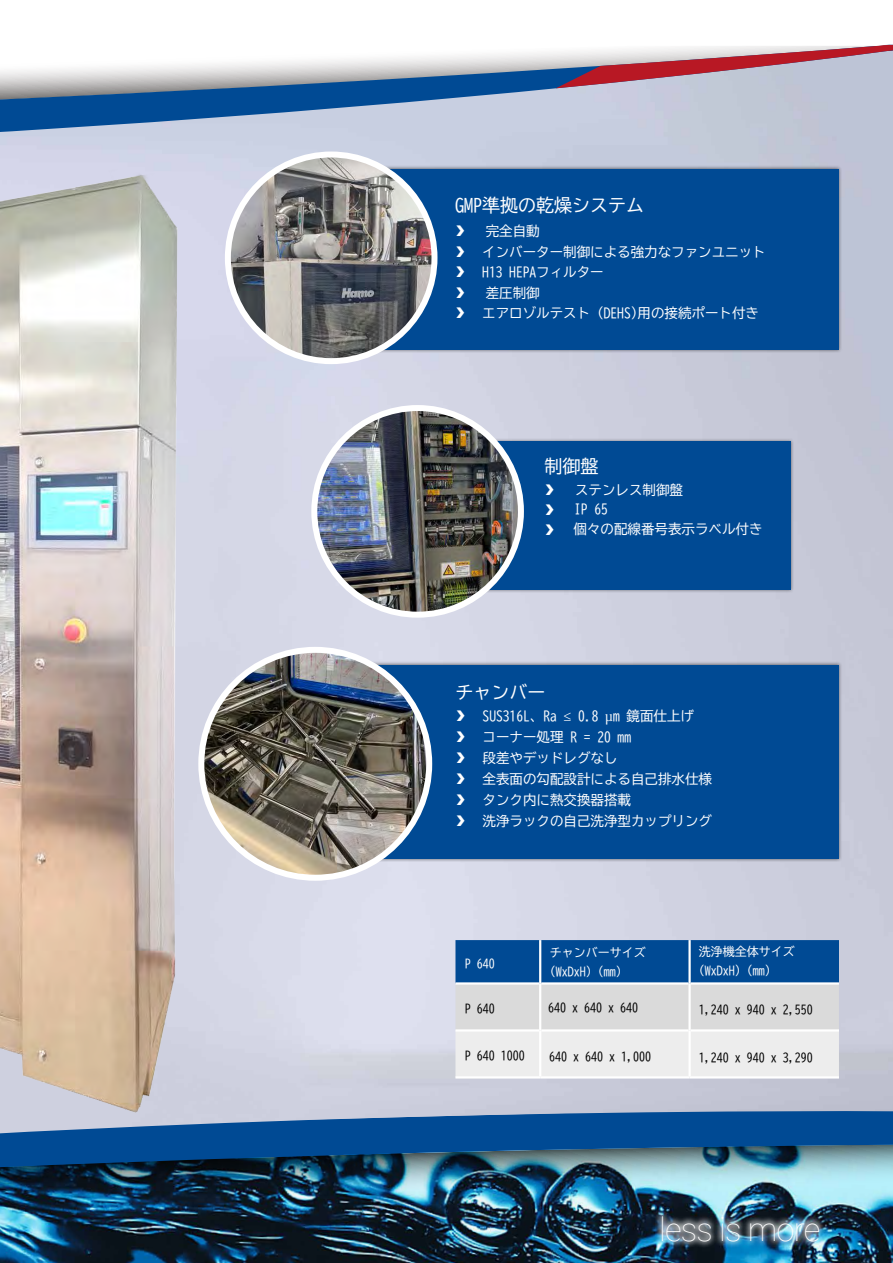
<style>
.page{position:relative;width:893px;height:1263px;background:#fff}
.page>*{position:absolute;margin:0;border:0;box-sizing:border-box;transform-origin:0 0}
.t1{font:100 33px "Roboto";letter-spacing:-.025em;color:#fff}
.t2{font:18px "BIZUD Gothic";color:#fff}
.t3{font:13.5px/21px "BIZUD Gothic";color:#fff}
.t4{font:13.5px/20.1px "Glyphter";color:#fff}
.t5{font:12px "BIZUD Gothic";color:#000}
.t6{font:12px/18.6px "BIZUD Gothic";color:#fff}
.t7{font:700 10.5px "Khmer UI";color:#fff}
.s1{font-family:"Glyphter"}
.s2{font-family:"Koz Min Pr 6 N"}
</style>
<div class="page">
<img style="left:0;top:1233px;width:893px;height:30px">
<img style="left:0;top:1104px;width:893px;height:129px">
<img style="left:0;top:167px;width:332px;height:993px">
<svg style="left:0;top:52px;width:893px;height:115px;background:#a9b9d0"></svg>
<svg style="left:556px;top:46px;width:337px;height:42px;background:#c098a6"></svg>
<div style="left:364px;top:165px;width:479px;height:188px;background:#000;opacity:.5"></div>
<div style="left:368px;top:169px;width:471px;height:180px;background:#004a94"></div>
<div style="left:342px;top:661px;width:500px;height:201px;background:#000;opacity:.5"></div>
<div style="left:345px;top:665px;width:494px;height:193px;background:#004a94"></div>
<div style="left:404px;top:438px;width:390px;height:156px;background:#000;opacity:.5"></div>
<div style="left:408px;top:442px;width:383px;height:148px;background:#004a94"></div>
<img style="left:314px;top:408px;width:207px;height:207px;border-radius:103px">
<div style="left:311px;top:405px;width:213px;height:213px;border:6px solid #fff;border-radius:50%"></div>
<img style="left:228px;top:155px;width:206px;height:206px;border-radius:103px">
<div style="left:225px;top:152px;width:212px;height:212px;border:6px solid #fff;border-radius:50%"></div>
<img style="left:200px;top:651px;width:228px;height:228px;border-radius:114px">
<div style="left:198px;top:647px;width:234px;height:234px;border:6px solid #fff;border-radius:50%"></div>
<svg style="left:455px;top:940px;width:384px;height:136px;background:#9bb3ca"></svg>
<hr style="left:455px;top:1029px;width:84px;height:2px;background:#fff">
<hr style="left:541px;top:1029px;width:147px;height:2px;background:#fff">
<hr style="left:691px;top:1029px;width:148px;height:2px;background:#fff">
<hr style="left:455px;top:982px;width:84px;height:2px;background:#fff">
<hr style="left:541px;top:982px;width:147px;height:2px;background:#fff">
<hr style="left:691px;top:982px;width:148px;height:2px;background:#fff">
<hr style="left:539px;top:940px;width:2px;height:43px;background:#fff">
<hr style="left:688px;top:940px;width:3px;height:43px;background:#fff">
<hr style="left:539px;top:983px;width:2px;height:47px;background:#fff">
<hr style="left:688px;top:983px;width:3px;height:47px;background:#fff">
<hr style="left:539px;top:1030px;width:2px;height:46px;background:#fff">
<hr style="left:688px;top:1030px;width:3px;height:46px;background:#fff">
<div style="left:654px;top:1209px;width:172px;height:40px;background:#fff;opacity:.75"></div>
<h2 class="t2" style="left:455px;top:196px;width:190px">GMP準拠の乾燥システム</h2>
<p class="t4" style="left:455px;top:221px;width:15px">d</p>
<p class="t3" style="left:455px;top:221px;width:312px;line-height:20.5px;text-indent:30px">完全自動<br><span class="s1">d</span> インバーター制御による強力なファンユニット<span class="s1">d</span> H13 HEPAフィルター</p>
<p class="t4" style="left:455px;top:283px;width:15px">d</p>
<p class="t3" style="left:455px;top:282px;width:305px;line-height:20.5px;text-indent:30px">差圧制御<br><span class="s1">d</span> エアロゾルテスト (DEHS)用の接続ポート付き</p>
<h2 class="t2" style="left:545px;top:458px;width:55px">制御盤</h2>
<p class="t4" style="left:545px;top:480px;width:15px">d</p>
<p class="t3" style="left:575px;top:479px;width:109px">ステンレス制御盤</p>
<p class="t4" style="left:545px;top:500px;width:15px">d d</p>
<p class="t3" style="left:574px;top:498px;width:190px;line-height:20.5px">IP 65<br>個々の配線番号表示ラベル付き</p>
<h2 class="t2" style="left:456px;top:683px;width:91px">チャンバー</h2>
<p class="t3" style="left:456px;top:705px;width:258px"><span class="s1">d</span> SUS316L、Ra <span class="s2">≤</span> 0.8 <span class="s2">µ</span>m 鏡面仕上げ<br><span class="s1">d</span> コーナー処理 R = 20 mm<br><span class="s1">d</span> 段差やデッドレグなし<br><span class="s1">d</span> 全表面の勾配設計による自己排水仕様<span class="s1">d</span> タンク内に熱交換器搭載<br><span class="s1">d</span> 洗浄ラックの自己洗浄型カップリング</p>
<p class="t6" style="left:465px;top:954px;width:31px">P 640</p>
<p class="t6" style="left:550px;top:943px;width:97px">チャンバーサイズ(WxDxH) (mm)</p>
<p class="t6" style="left:699px;top:942px;width:98px;line-height:19px">洗浄機全体サイズ(WxDxH) (mm)</p>
<p class="t5" style="left:465px;top:1002px;width:31px">P 640</p>
<p class="t5" style="left:699px;top:1003px;width:116px">1,240 x 940 x 2,550</p>
<p class="t5" style="left:465px;top:1049px;width:61px">P 640 1000</p>
<p class="t5" style="left:549px;top:1050px;width:103px">640 x 640 x 1,000</p>
<p class="t5" style="left:699px;top:1051px;width:116px">1,240 x 940 x 3,290</p>
<p class="t5" style="left:548px;top:1001px;width:91px">640 x 640 x 640</p>
<h1 class="t1" style="left:659px;top:1206px;width:163px">less is more</h1>
<p class="t7" style="left:721px;top:1220px;width:78px">alphaphoenix |</p>
</div>
